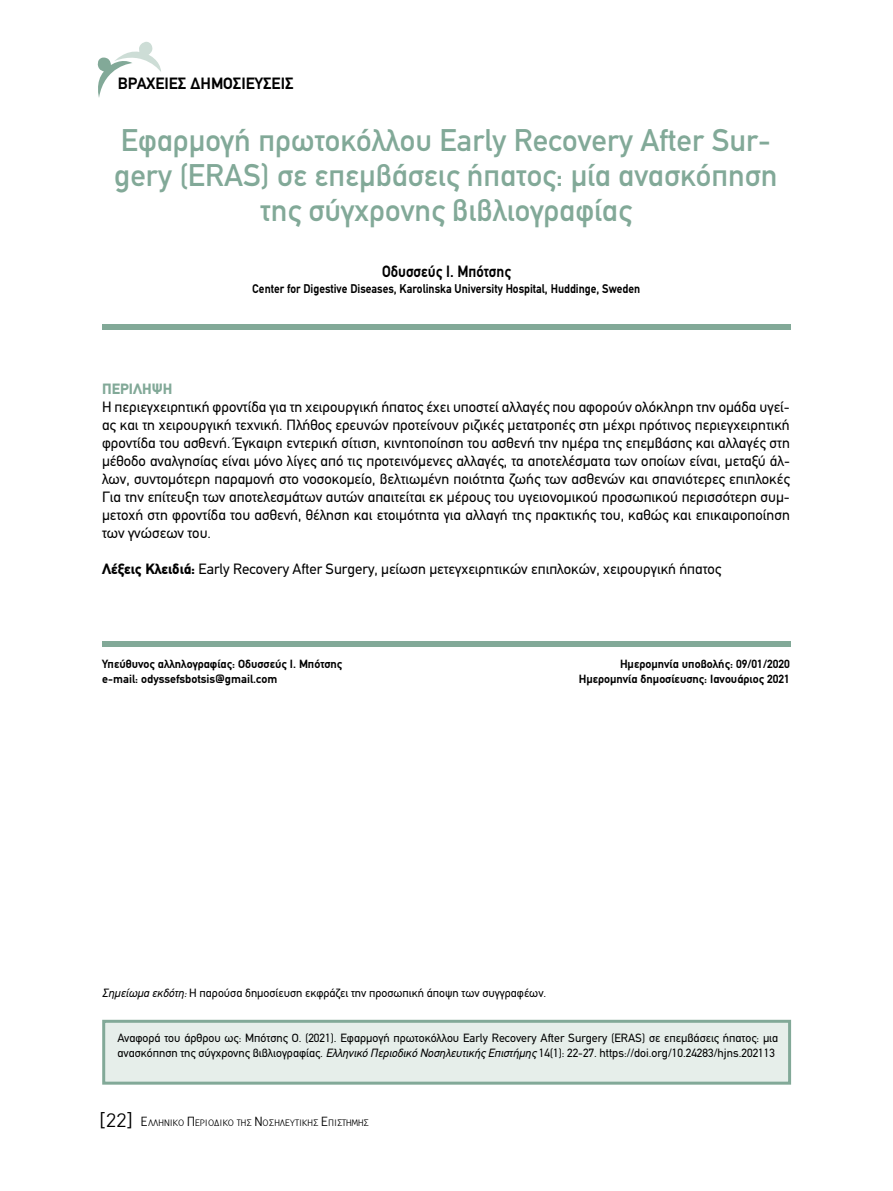
<style>
.page{position:relative;width:893px;height:1191px;background:#fff}
.page>*{position:absolute;margin:0;border:0;box-sizing:border-box;transform-origin:0 0}
.t1{font:500 31.5px/34.8px "PF Din Text";color:#82a998;text-align:center}
.t2{font:700 16.5px "PF Din Text";color:#000}
.t3{font:700 16.5px "PF Din Text";color:#000;scale:.9 1}
.t4{font:15px/18px "PF Din Text";color:#000;text-align:justify}
.t5{font:900 15px "PF Din Text";color:#82a998}
.t6{font:700 12.75px "PF Din Text";color:#000;scale:.9 1}
.t7{font:12px/14.4px "PF Din Text";color:#000}
.t8{font:700 12px/14.4px "PF Din Text";color:#000}
.t9{font:10.05px "PF Report";color:#000}
.s1{font-weight:900}
.s2{font-style:italic}
.s3{font-size:21px}
.s4{font-size:14.25px}
</style>
<div class="page">
<svg style="left:97px;top:41px;width:64px;height:56px"></svg>
<div style="left:102px;top:324px;width:689px;height:6px;background:#82a998"></div>
<div style="left:102px;top:641px;width:689px;height:6px;background:#82a998"></div>
<div style="left:102px;top:1019px;width:689px;height:65px;background:#e6eeea;border:3px solid #82a998"></div>
<p class="t2" style="left:118px;top:74px;width:177px">ΒΡΑΧΕΙΕΣ ∆ΗΜΟΣΙΕΥΣΕΙΣ</p>
<h1 class="t1" style="left:114px;top:123px;width:665px">Εφαρµογή πρωτοκόλλου Early Recovery After Sur&shy;gery (ERAS) σε επεµβάσεις ήπατος: µία ανασκόπηση της σύγχρονης βιβλιογραφίας</h1>
<p class="t3" style="left:382px;top:262px;width:145px">Οδυσσεύς Ι. Μπότσης</p>
<p class="t6" style="left:253px;top:281px;width:432px">Center for Digestive Diseases, Karolinska University Hospital, Huddinge, Sweden</p>
<p class="t5" style="left:102px;top:379px;width:72px">ΠΕΡΙΛΗΨΗ</p>
<p class="t4" style="left:102px;top:398px;width:689px">Η περιεγχειρητική φροντίδα για τη χειρουργική ήπατος έχει υποστεί αλλαγές που αφορούν ολόκληρη την οµάδα υγεί&shy;ας και τη χειρουργική τεχνική. Πλήθος ερευνών προτείνουν ριζικές µετατροπές στη µέχρι πρότινος περιεγχειρητική φροντίδα του ασθενή. Έγκαιρη εντερική σίτιση, κινητοποίηση του ασθενή την ηµέρα της επεµβάσης και αλλαγές στη µέθοδο αναλγησίας είναι µόνο λίγες από τις προτεινόµενες αλλαγές, τα αποτελέσµατα των οποίων είναι, µεταξύ άλ&shy;λων, συντοµότερη παραµονή στο νοσοκοµείο, βελτιωµένη ποιότητα ζωής των ασθενών και σπανιότερες επιπλοκές Για την επίτευξη των αποτελεσµάτων αυτών απαιτείται εκ µέρους του υγειονοµικού προσωπικού περισσότερη συµ&shy;µετοχή στη φροντίδα του ασθενή, θέληση και ετοιµότητα για αλλαγή της πρακτικής του, καθώς και επικαιροποίηση των γνώσεων του.</p>
<p class="t4" style="left:102px;top:560px;width:621px"><span class="s1">Λέξεις Κλειδιά:</span> Early Recovery After Surgery, µείωση µετεγχειρητικών επιπλοκών, χειρουργική ήπατος</p>
<p class="t8" style="left:102px;top:657px;width:242px">Υπεύθυνος αλληλογραφίας: Οδυσσεύς Ι. Μπότσης e-mail: odyssefsbotsis@gmail.com</p>
<p class="t8" style="left:579px;top:657px;width:213px;text-align:right">Ηµεροµηνία υποβολής: 09/01/2020<br>Ηµεροµηνία δηµοσίευσης: Ιανουάριος 2021</p>
<p class="t7" style="left:102px;top:986px;width:446px"><span class="s2">Σηµείωµα εκδότη:</span> Η παρούσα δηµοσίευση εκφράζει την προσωπική άποψη των συγγραφέων.</p>
<p class="t7" style="left:117px;top:1031px;width:662px">Αναφορά του άρθρου ως: Μπότσης Ο. (2021). Εφαρµογή πρωτοκόλλου Early Recovery After Surgery (ERAS) σε επεµβάσεις ήπατος: µια ανασκόπηση της σύγχρονης βιβλιογραφίας. <span class="s2">Ελληνικό Περιοδικό Νοσηλευτικής Επιστήµης</span> 14(1): 22-27. https://doi.org/10.24283/hjns.202113</p>
<p class="t9" style="left:99px;top:1118px;width:272px"><span class="s3">[22]</span> <span class="s4">Ε</span>ΛΛΗΝΙΚΟ <span class="s4">Π</span>ΕΡΙΟ∆ΙΚΟ ΤΗΣ <span class="s4">Ν</span>ΟΣΗΛΕΥΤΙΚΗΣ <span class="s4">Ε</span>ΠΙΣΤΗΜΗΣ</p>
</div>
